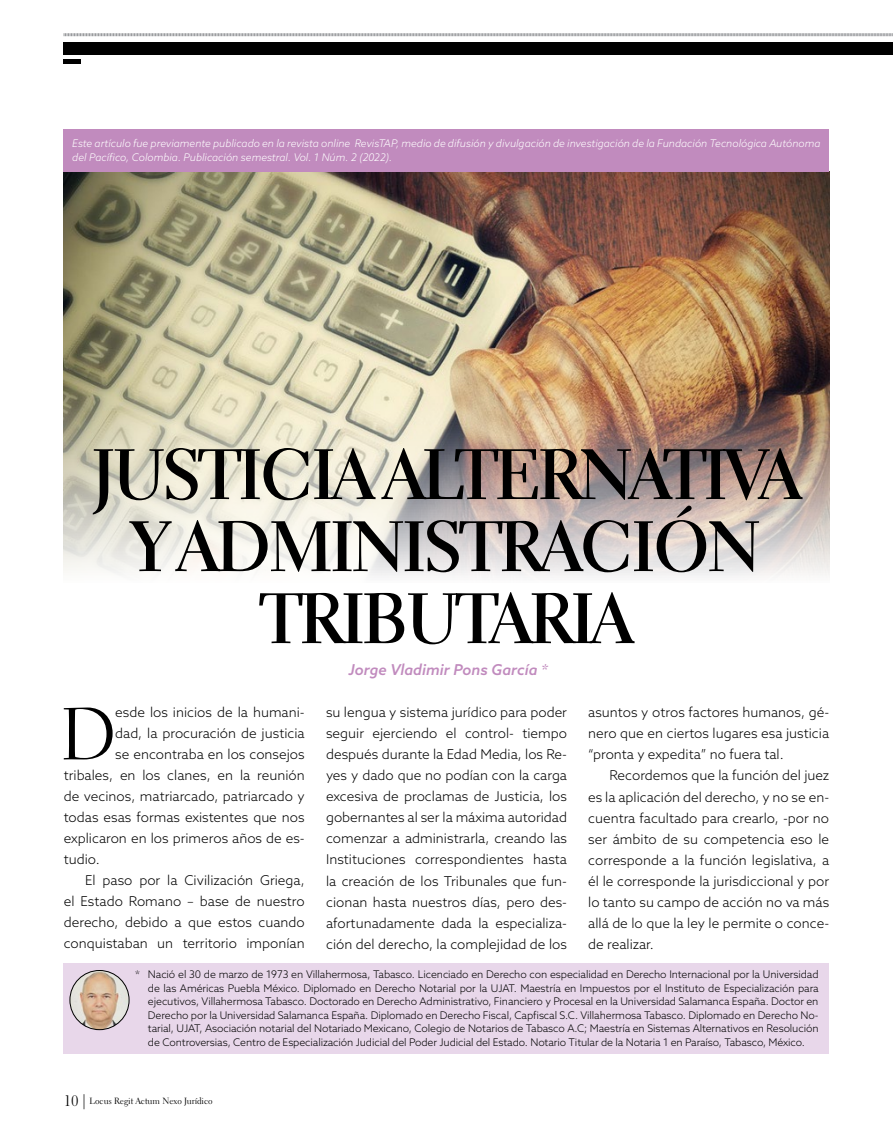
<style>
.page{position:relative;width:893px;height:1148px;background:#fff}
.page>*{position:absolute;margin:0;border:0;box-sizing:border-box;transform-origin:0 0}
.t1{font:74.25px "Electra LH Display";color:#000}
.t2{font:72px/72px "Electra LH Bold Display";color:#000;text-align:center}
.t3{font:italic 500 15px "Azo Sans";color:#c18bbe}
.t4{font:300 13.5px/21px "Azo Sans";color:#000;text-align:justify}
.t5{font:300 10.5px/13.5px "Azo Sans";letter-spacing:-.01em;color:#000;text-align:justify}
.t6{font:italic 300 10.5px/13.5px "Azo Sans";color:#fff}
.t7{font:9px "Electra LH";color:#000}
.s1{font-size:15px}
</style>
<div class="page">
<img style="left:64px;top:171px;width:765px;height:405px">
<div style="left:64px;top:43px;width:829px;height:12px;background:#000"></div>
<svg style="left:63px;top:33px;width:830px;height:4px"></svg>
<hr style="left:64px;top:60px;width:17px;height:4px;background:#000">
<div style="left:64px;top:962px;width:765px;height:91px;background:#e8d7ea"></div>
<img style="left:70px;top:970px;width:59px;height:59px;border-radius:30px">
<div style="left:70px;top:970px;width:59px;height:59px;border:1px solid #000;border-radius:50%"></div>
<div style="left:64px;top:129px;width:765px;height:42px;background:#c18bbe"></div>
<p class="t6" style="left:72px;top:137px;width:750px">Este artículo fue previamente publicado en la revista online RevisTAP, medio de difusión y divulgación de investigación de la Fundación Tecnológica Autónoma del Pacífico, Colombia. Publicación semestral. Vol. 1 Núm. 2 (2022).</p>
<h2 class="t2" style="left:93px;top:438px;width:708px">JUSTICIA ALTERNATIVA<br>Y ADMINISTRACIÓN<br>TRIBUTARIA</h2>
<p class="t3" style="left:349px;top:660px;width:200px">Jorge Vladimir Pons García *</p>
<h1 class="t1" style="left:62px;top:690px;width:54px">D</h1>
<p class="t4" style="left:115px;top:702px;width:191px">esde los inicios de la humani-</p>
<p class="t4" style="left:115px;top:723px;width:191px">dad, la procuración de justicia</p>
<p class="t4" style="left:115px;top:744px;width:191px">se encontraba en los consejos</p>
<p class="t4" style="left:64px;top:765px;width:242px">tribales, en los clanes, en la reunión</p>
<p class="t4" style="left:64px;top:786px;width:242px">de vecinos, matriarcado, patriarcado y</p>
<p class="t4" style="left:64px;top:807px;width:242px">todas esas formas existentes que nos</p>
<p class="t4" style="left:64px;top:828px;width:242px">explicaron en los primeros años de es-</p>
<p class="t4" style="left:64px;top:849px;width:38px">tudio.</p>
<p class="t4" style="left:85px;top:870px;width:221px">El paso por la Civilización Griega,</p>
<p class="t4" style="left:64px;top:891px;width:242px">el Estado Romano – base de nuestro</p>
<p class="t4" style="left:64px;top:912px;width:242px">derecho, debido a que estos cuando</p>
<p class="t4" style="left:64px;top:933px;width:242px">conquistaban un territorio imponían</p>
<p class="t4" style="left:326px;top:702px;width:242px">su lengua y sistema jurídico para poder seguir ejerciendo el control- tiempo después durante la Edad Media, los Re&shy;yes y dado que no podían con la carga excesiva de proclamas de Justicia, los gobernantes al ser la máxima autoridad comenzar a administrarla, creando las Instituciones correspondientes hasta la creación de los Tribunales que fun&shy;cionan hasta nuestros días, pero des&shy;afortunadamente dada la especializa&shy;ción del derecho, la complejidad de los</p>
<p class="t4" style="left:588px;top:702px;width:242px">asuntos y otros factores humanos, gé&shy;nero que en ciertos lugares esa justicia “pronta y expedita” no fuera tal.</p>
<p class="t4" style="left:588px;top:765px;width:242px;text-indent:21px">Recordemos que la función del juez es la aplicación del derecho, y no se en&shy;cuentra facultado para crearlo, -por no ser ámbito de su competencia eso le corresponde a la función legislativa, a él le corresponde la jurisdiccional y por lo tanto su campo de acción no va más allá de lo que la ley le permite o conce&shy;de realizar.</p>
<p class="t5" style="left:148px;top:967px;width:672px;text-indent:-13px">* Nació el 30 de marzo de 1973 en Villahermosa, Tabasco. Licenciado en Derecho con especialidad en Derecho Internacional por la Universidad de las Américas Puebla México. Diplomado en Derecho Notarial por la UJAT. Maestría en Impuestos por el Instituto de Especialización para ejecutivos, Villahermosa Tabasco. Doctorado en Derecho Administrativo, Financiero y Procesal en la Universidad Salamanca España. Doctor en Derecho por la Universidad Salamanca España. Diplomado en Derecho Fiscal, Capfiscal S.C. Villahermosa Tabasco. Diplomado en Derecho No&shy;tarial, UJAT, Asociación notarial del Notariado Mexicano, Colegio de Notarios de Tabasco A.C; Maestría en Sistemas Alternativos en Resolución de Controversias, Centro de Especialización Judicial del Poder Judicial del Estado. Notario Titular de la Notaria 1 en Paraíso, Tabasco, México.</p>
<p class="t7" style="left:64px;top:1095px;width:151px"><span class="s1">10 |</span> Locus Regit Actum Nexo Jurídico</p>
</div>
